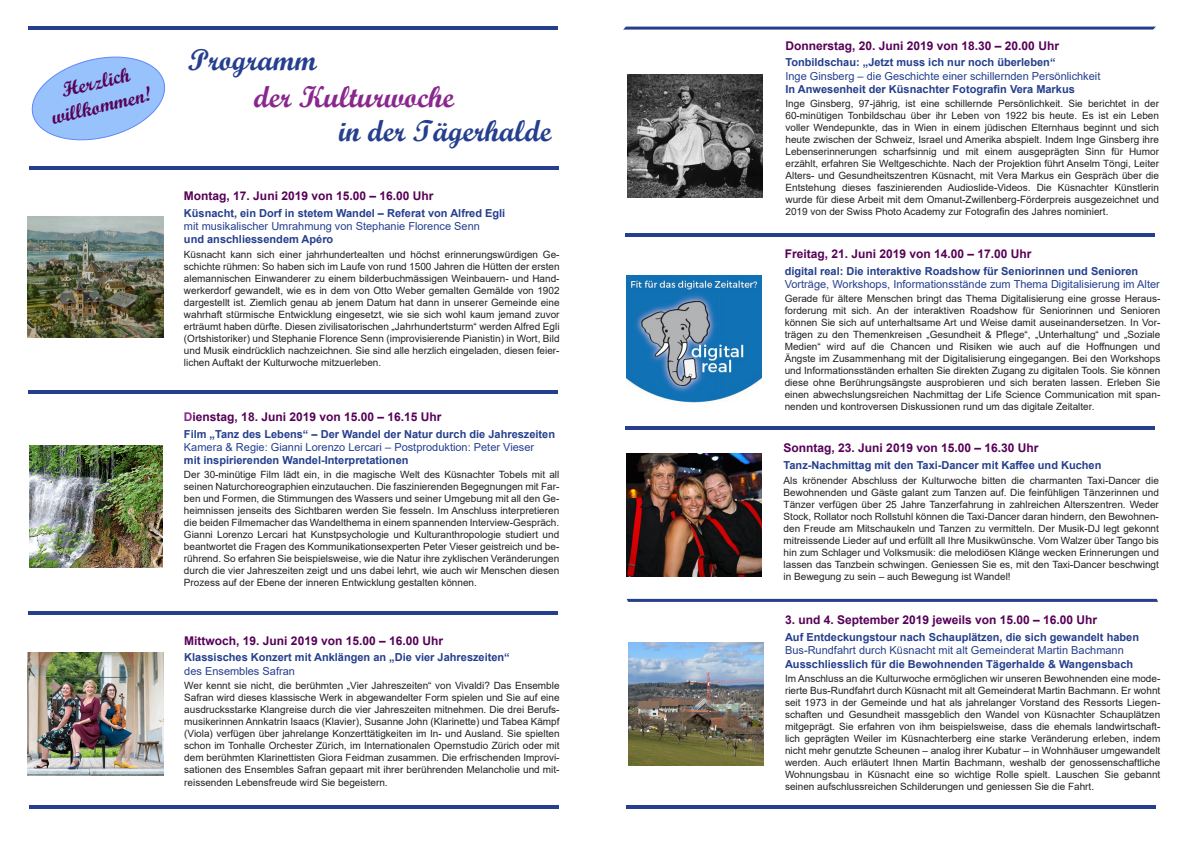
<style>
.page{position:relative;width:1191px;height:842px;background:#fff}
.page>*{position:absolute;margin:0;border:0;box-sizing:border-box;transform-origin:0 0}
.t1{font:30px "Script MT Bold";color:#253f8e}
.t2{font:30px "Script MT Bold";color:#8a278f}
.t3{font:20px "Script MT Bold";color:#570157}
.t4{font:700 12px "Arial";color:#570157}
.t5{font:700 11px/13.2px "Arial";color:#253f8e}
.t6{font:11px/13.2px "Arial";color:#253f8e}
.t7{font:10px/12px "Arial";color:#231f20;text-align:justify}
.s1{font-weight:700}
.s2{color:#8a278f}
.s3{font-weight:400}
</style>
<div class="page">
<hr style="left:29px;top:167px;width:530px;height:3px;background:#253f8e">
<hr style="left:625px;top:427px;width:529px;height:3px;background:#253f8e">
<svg style="left:626px;top:599px;width:532px;height:3px;background:#2d4692"></svg>
<hr style="left:28px;top:391px;width:530px;height:3px;background:#253f8e">
<hr style="left:28px;top:611px;width:530px;height:3px;background:#253f8e">
<svg style="left:623px;top:27px;width:533px;height:3px;background:#435a9d"></svg>
<hr style="left:625px;top:805px;width:530px;height:3px;background:#253f8e">
<hr style="left:625px;top:233px;width:530px;height:3px;background:#253f8e">
<hr style="left:28px;top:27px;width:529px;height:3px;background:#253f8e">
<hr style="left:29px;top:805px;width:530px;height:3px;background:#253f8e">
<img style="left:628px;top:642px;width:135px;height:123px">
<img style="left:626px;top:276px;width:136px;height:128px">
<img style="left:626px;top:454px;width:136px;height:122px">
<img style="left:627px;top:74px;width:135px;height:123px">
<img style="left:28px;top:652px;width:136px;height:123px">
<img style="left:29px;top:445px;width:134px;height:123px">
<img style="left:28px;top:217px;width:136px;height:121px">
<svg style="left:31px;top:56px;width:135px;height:85px"></svg>
<p class="t3" style="left:58px;top:79px;width:72px;rotate:-14deg">Herzlich</p>
<p class="t3" style="left:49px;top:106px;width:103px;rotate:-14deg">willkommen!</p>
<p class="t1" style="left:188px;top:42px;width:130px">Programm</p>
<p class="t2" style="left:254px;top:78px;width:202px">der Kulturwoche</p>
<p class="t1" style="left:339px;top:113px;width:214px">in der Tägerhalde</p>
<p class="t4" style="left:184px;top:187px;width:251px">Montag, 17. Juni 2019 von 15.00 – 16.00 Uhr</p>
<p class="t5" style="left:184px;top:207px;width:323px">Küsnacht, ein Dorf in stetem Wandel – Referat von Alfred Egli</p>
<p class="t6" style="left:184px;top:220px;width:297px">mit musikalischer Umrahmung von Stephanie Florence Senn <span class="s1">und anschliessendem Apéro</span></p>
<p class="t7" style="left:184px;top:248px;width:377px">Küsnacht kann sich einer jahrhundertealten und höchst erinnerungswürdigen Ge&shy;schichte rühmen: So haben sich im Laufe von rund 1500 Jahren die Hütten der ersten alemannischen Einwanderer zu einem bilderbuchmässigen Weinbauern- und Hand&shy;werkerdorf gewandelt, wie es in dem von Otto Weber gemalten Gemälde von 1902 dargestellt ist. Ziemlich genau ab jenem Datum hat dann in unserer Gemeinde eine wahrhaft stürmische Entwicklung eingesetzt, wie sie sich wohl kaum jemand zuvor erträumt haben dürfte. Diesen zivilisatorischen „Jahrhundertsturm“ werden Alfred Egli (Ortshistoriker) und Stephanie Florence Senn (improvisierende Pianistin) in Wort, Bild und Musik eindrücklich nachzeichnen. Sie sind alle herzlich eingeladen, diesen feier&shy;lichen Auftakt der Kulturwoche mitzuerleben.</p>
<p class="t4" style="left:184px;top:408px;width:259px"><span class="s2">D</span>ienstag, 18. Juni 2019 von 15.00 – 16.15 Uhr</p>
<p class="t5" style="left:184px;top:427px;width:373px">Film „Tanz des Lebens“ – Der Wandel der Natur durch die Jahreszeiten</p>
<p class="t6" style="left:184px;top:440px;width:352px">Kamera &amp; Regie: Gianni Lorenzo Lercari – Postproduktion: Peter Vieser</p>
<p class="t5" style="left:184px;top:454px;width:226px">mit inspirierenden Wandel-Interpretationen</p>
<p class="t7" style="left:184px;top:469px;width:377px">Der 30-minütige Film lädt ein, in die magische Welt des Küsnachter Tobels mit all seinen Naturchoreographien einzutauchen. Die faszinierenden Begegnungen mit Far&shy;ben und Formen, die Stimmungen des Wassers und seiner Umgebung mit all den Ge&shy;heimnissen jenseits des Sichtbaren werden Sie fesseln. Im Anschluss interpretieren die beiden Filmemacher das Wandelthema in einem spannenden Interview-Gespräch.<br>Gianni Lorenzo Lercari hat Kunstpsychologie und Kulturanthropologie studiert und beantwortet die Fragen des Kommunikationsexperten Peter Vieser geistreich und be&shy;rührend. So erfahren Sie beispielsweise, wie die Natur ihre zyklischen Veränderungen durch die vier Jahreszeiten zeigt und uns dabei lehrt, wie auch wir Menschen diesen Prozess auf der Ebene der inneren Entwicklung gestalten können.</p>
<p class="t4" style="left:184px;top:632px;width:260px">Mittwoch, 19. Juni 2019 von 15.00 – 16.00 Uhr</p>
<p class="t5" style="left:184px;top:651px;width:327px">Klassisches Konzert mit Anklängen an „Die vier Jahreszeiten“ <span class="s3">des Ensembles Safran</span></p>
<p class="t7" style="left:184px;top:679px;width:377px">Wer kennt sie nicht, die berühmten „Vier Jahreszeiten“ von Vivaldi? Das Ensemble Safran wird dieses klassische Werk in abgewandelter Form spielen und Sie auf eine ausdrucksstarke Klangreise durch die vier Jahreszeiten mitnehmen. Die drei Berufs&shy;musikerinnen Annkatrin Isaacs (Klavier), Susanne John (Klarinette) und Tabea Kämpf (Viola) verfügen über jahrelange Konzerttätigkeiten im In- und Ausland. Sie spielten schon im Tonhalle Orchester Zürich, im Internationalen Opernstudio Zürich oder mit dem berühmten Klarinettisten Giora Feidman zusammen. Die erfrischenden Improvi&shy;sationen des Ensembles Safran gepaart mit ihrer berührenden Melancholie und mit-</p>
<p class="t7" style="left:184px;top:777px;width:205px">reissenden Lebensfreude wird Sie begeistern.</p>
<p class="t4" style="left:785px;top:37px;width:275px">Donnerstag, 20. Juni 2019 von 18.30 – 20.00 Uhr</p>
<p class="t5" style="left:785px;top:56px;width:271px">Tonbildschau: „Jetzt muss ich nur noch überleben“</p>
<p class="t6" style="left:785px;top:69px;width:316px">Inge Ginsberg – die Geschichte einer schillernden Persönlichkeit</p>
<p class="t5" style="left:785px;top:83px;width:291px">In Anwesenheit der Küsnachter Fotografin Vera Markus</p>
<p class="t7" style="left:785px;top:98px;width:375px">Inge Ginsberg, 97-jährig, ist eine schillernde Persönlichkeit. Sie berichtet in der 60-minütigen Tonbildschau über ihr Leben von 1922 bis heute. Es ist ein Leben voller Wendepunkte, das in Wien in einem jüdischen Elternhaus beginnt und sich heute zwischen der Schweiz, Israel und Amerika abspielt. Indem Inge Ginsberg ihre Lebenserinnerungen scharfsinnig und mit einem ausgeprägten Sinn für Humor erzählt, erfahren Sie Weltgeschichte. Nach der Projektion führt Anselm Töngi, Leiter Alters- und Gesundheitszentren Küsnacht, mit Vera Markus ein Gespräch über die Entstehung dieses faszinierenden Audioslide-Videos. Die Küsnachter Künstlerin wurde für diese Arbeit mit dem Omanut-Zwillenberg-Förderpreis ausgezeichnet und 2019 von der Swiss Photo Academy zur Fotografin des Jahres nominiert.</p>
<p class="t4" style="left:784px;top:245px;width:248px">Freitag, 21. Juni 2019 von 14.00 – 17.00 Uhr</p>
<p class="t5" style="left:784px;top:264px;width:355px">digital real: Die interaktive Roadshow für Seniorinnen und Senioren</p>
<p class="t6" style="left:784px;top:277px;width:376px">Vorträge, Workshops, Informationsstände zum Thema Digitalisierung im Alter</p>
<p class="t7" style="left:784px;top:293px;width:377px">Gerade für ältere Menschen bringt das Thema Digitalisierung eine grosse Heraus&shy;forderung mit sich. An der interaktiven Roadshow für Seniorinnen und Senioren können Sie sich auf unterhaltsame Art und Weise damit auseinandersetzen. In Vor&shy;trägen zu den Themenkreisen „Gesundheit &amp; Pflege“, „Unterhaltung“ und „Soziale Medien“ wird auf die Chancen und Risiken wie auch auf die Hoffnungen und Ängste im Zusammenhang mit der Digitalisierung eingegangen. Bei den Workshops und Informationsständen erhalten Sie direkten Zugang zu digitalen Tools. Sie können diese ohne Berührungsängste ausprobieren und sich beraten lassen. Erleben Sie einen abwechslungsreichen Nachmittag der Life Science Communication mit span&shy;nenden und kontroversen Diskussionen rund um das digitale Zeitalter.</p>
<p class="t4" style="left:783px;top:439px;width:256px">Sonntag, 23. Juni 2019 von 15.00 – 16.30 Uhr</p>
<p class="t5" style="left:783px;top:458px;width:319px">Tanz-Nachmittag mit den Taxi-Dancer mit Kaffee und Kuchen</p>
<p class="t7" style="left:783px;top:475px;width:377px">Als krönender Abschluss der Kulturwoche bitten die charmanten Taxi-Dancer die Bewohnenden und Gäste galant zum Tanzen auf. Die feinfühligen Tänzerinnen und Tänzer verfügen über 25 Jahre Tanzerfahrung in zahlreichen Alterszentren. Weder Stock, Rollator noch Rollstuhl können die Taxi-Dancer daran hindern, den Bewohnen&shy;den Freude am Mitschaukeln und Tanzen zu vermitteln. Der Musik-DJ legt gekonnt mitreissende Lieder auf und erfüllt all Ihre Musikwünsche. Vom Walzer über Tango bis hin zum Schlager und Volksmusik: die melodiösen Klänge wecken Erinnerungen und lassen das Tanzbein schwingen. Geniessen Sie es, mit den Taxi-Dancer beschwingt in Bewegung zu sein – auch Bewegung ist Wandel!</p>
<p class="t4" style="left:785px;top:612px;width:314px">3. und 4. September 2019 jeweils von 15.00 – 16.00 Uhr</p>
<p class="t5" style="left:785px;top:631px;width:355px">Auf Entdeckungstour nach Schauplätzen, die sich gewandelt haben</p>
<p class="t6" style="left:785px;top:644px;width:340px">Bus-Rundfahrt durch Küsnacht mit alt Gemeinderat Martin Bachmann</p>
<p class="t5" style="left:785px;top:657px;width:349px">Ausschliesslich für die Bewohnenden Tägerhalde &amp; Wangensbach</p>
<p class="t7" style="left:785px;top:672px;width:377px">Im Anschluss an die Kulturwoche ermöglichen wir unseren Bewohnenden eine mode&shy;rierte Bus-Rundfahrt durch Küsnacht mit alt Gemeinderat Martin Bachmann. Er wohnt seit 1973 in der Gemeinde und hat als jahrelanger Vorstand des Ressorts Liegen&shy;schaften und Gesundheit massgeblich den Wandel von Küsnachter Schauplätzen mitgeprägt. Sie erfahren von ihm beispielsweise, dass die ehemals landwirtschaft&shy;lich geprägten Weiler im Küsnachterberg eine starke Veränderung erleben, indem nicht mehr genutzte Scheunen – analog ihrer Kubatur – in Wohnhäuser umgewandelt werden. Auch erläutert Ihnen Martin Bachmann, weshalb der genossenschaftliche Wohnungsbau in Küsnacht eine so wichtige Rolle spielt. Lauschen Sie gebannt seinen aufschlussreichen Schilderungen und geniessen Sie die Fahrt.</p>
</div>
